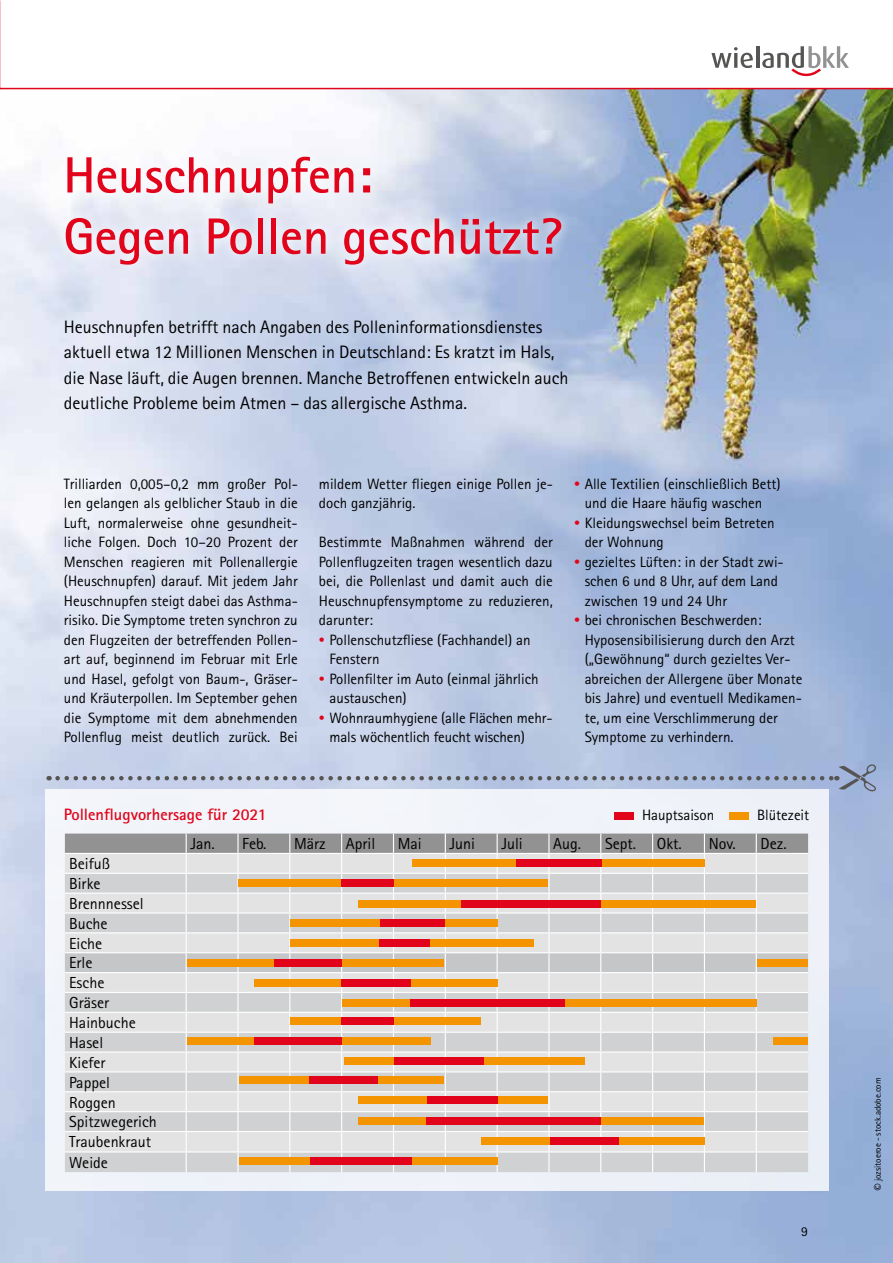
<style>
.page{position:relative;width:893px;height:1263px;background:#fff}
.page>*{position:absolute;margin:0;border:0;box-sizing:border-box;transform-origin:0 0}
.t1{font:700 51px/61.2px "Rotis Sans Serif Std";color:#e1041a}
.t2{font:18px/25.5px "Rotis Sans Serif Std";color:#000}
.t3{font:700 16.5px "Rotis Sans Serif Std";color:#e1041a}
.t4{font:16.05px/20px "Rotis Sans Serif Std";color:#000}
.t5{font:15px/19.5px "Rotis Sans Serif Std";color:#000}
.t6{font:13.5px "Rotis Sans Serif Std";color:#000}
.t7{font:9px "Rotis Sans Serif Std";color:#000}
.s1{font-size:12px;color:#e1041a}
.s2{font-family:"CDU Kievit Tab";font-style:italic}
</style>
<div class="page">
<img style="left:0;top:89px;width:893px;height:1174px">
<div style="left:45px;top:789px;width:783px;height:402px;background:#f0f3f9"></div>
<svg style="left:65px;top:833px;width:743px;height:339px"></svg>
<div style="left:412px;top:859px;width:292px;height:8px;background:#f39400"></div>
<div style="left:516px;top:859px;width:86px;height:8px;background:#e1041a"></div>
<div style="left:238px;top:878px;width:310px;height:8px;background:#f39400"></div>
<div style="left:341px;top:878px;width:53px;height:8px;background:#e1041a"></div>
<div style="left:358px;top:900px;width:398px;height:8px;background:#f39400"></div>
<div style="left:461px;top:900px;width:140px;height:8px;background:#e1041a"></div>
<div style="left:290px;top:919px;width:208px;height:8px;background:#f39400"></div>
<div style="left:379px;top:919px;width:65px;height:8px;background:#e1041a"></div>
<div style="left:290px;top:939px;width:244px;height:8px;background:#f39400"></div>
<div style="left:379px;top:939px;width:51px;height:8px;background:#e1041a"></div>
<div style="left:187px;top:959px;width:257px;height:8px;background:#f39400"></div>
<div style="left:275px;top:959px;width:67px;height:8px;background:#e1041a"></div>
<div style="left:254px;top:979px;width:244px;height:8px;background:#f39400"></div>
<div style="left:341px;top:979px;width:70px;height:8px;background:#e1041a"></div>
<div style="left:342px;top:998px;width:414px;height:8px;background:#f39400"></div>
<div style="left:411px;top:998px;width:154px;height:8px;background:#e1041a"></div>
<div style="left:290px;top:1017px;width:190px;height:8px;background:#f39400"></div>
<div style="left:341px;top:1017px;width:53px;height:8px;background:#e1041a"></div>
<div style="left:187px;top:1037px;width:243px;height:8px;background:#f39400"></div>
<div style="left:255px;top:1037px;width:87px;height:8px;background:#e1041a"></div>
<div style="left:344px;top:1056px;width:240px;height:8px;background:#f39400"></div>
<div style="left:394px;top:1056px;width:90px;height:8px;background:#e1041a"></div>
<div style="left:239px;top:1076px;width:205px;height:8px;background:#f39400"></div>
<div style="left:309px;top:1076px;width:69px;height:8px;background:#e1041a"></div>
<div style="left:358px;top:1096px;width:190px;height:8px;background:#f39400"></div>
<div style="left:427px;top:1096px;width:71px;height:8px;background:#e1041a"></div>
<div style="left:358px;top:1117px;width:346px;height:8px;background:#f39400"></div>
<div style="left:427px;top:1117px;width:174px;height:8px;background:#e1041a"></div>
<div style="left:481px;top:1137px;width:224px;height:8px;background:#f39400"></div>
<div style="left:550px;top:1137px;width:69px;height:8px;background:#e1041a"></div>
<div style="left:239px;top:1157px;width:259px;height:8px;background:#f39400"></div>
<div style="left:310px;top:1157px;width:102px;height:8px;background:#e1041a"></div>
<div style="left:614px;top:812px;width:20px;height:8px;background:#e1041a"></div>
<div style="left:729px;top:812px;width:19px;height:8px;background:#f39400"></div>
<svg style="left:54px;top:145px;width:519px;height:131px"></svg>
<svg style="left:58px;top:764px;width:818px;height:27px"></svg>
<div style="left:774px;top:1037px;width:34px;height:8px;background:#f39400"></div>
<div style="left:758px;top:959px;width:50px;height:8px;background:#f39400"></div>
<svg style="left:711px;top:47px;width:42px;height:21px"></svg>
<hr style="left:756px;top:46px;width:3px;height:22px;background:#565554">
<svg style="left:762px;top:46px;width:87px;height:30px"></svg>
<hr style="left:0;top:88px;width:893px;height:1px;background:#e1041a">
<h1 class="t1" style="left:63px;top:144px;width:500px">Heuschnupfen:<br>Gegen Pollen geschützt?</h1>
<p class="t2" style="left:64px;top:314px;width:506px">Heuschnupfen betrifft nach Angaben des Polleninformationsdienstes aktuell etwa 12 Millionen Menschen in Deutschland: Es kratzt im Hals, die Nase läuft, die Augen brennen. Manche Betroffenen entwickeln auch deutliche Probleme beim Atmen – das allergische Asthma.</p>
<p class="t5" style="left:64px;top:474px;width:235px;text-align:justify">Trilliarden 0,005–0,2 mm großer Pol&shy;len gelangen als gelblicher Staub in die Luft, normalerweise ohne gesundheit&shy;liche Folgen. Doch 10–20 Prozent der Menschen reagieren mit Pollenallergie (Heuschnupfen) darauf. Mit jedem Jahr Heuschnupfen steigt dabei das Asthma&shy;risiko. Die Symptome treten synchron zu den Flugzeiten der betreffenden Pollen&shy;art auf, beginnend im Februar mit Erle und Hasel, gefolgt von Baum-, Gräser&shy;und Kräuterpollen. Im September gehen die Symptome mit dem abnehmenden Pollenflug meist deutlich zurück. Bei</p>
<p class="t5" style="left:319px;top:474px;width:235px">mildem Wetter fliegen einige Pollen je&shy;doch ganzjährig.</p>
<p class="t5" style="left:319px;top:532px;width:235px;text-align:justify">Bestimmte Maßnahmen während der Pollenflugzeiten tragen wesentlich dazu bei, die Pollenlast und damit auch die Heuschnupfensymptome zu reduzieren, darunter:</p>
<p class="t5" style="left:330px;top:630px;width:203px;text-indent:-11px"><span class="s1">•</span> Pollenschutzfliese (Fachhandel) an<br>Fenstern</p>
<p class="t5" style="left:330px;top:669px;width:211px;text-indent:-11px"><span class="s1">•</span> Pollenfilter im Auto (einmal jährlich austauschen)</p>
<p class="t5" style="left:330px;top:708px;width:224px;text-indent:-11px"><span class="s1">•</span> Wohnraumhygiene (alle Flächen mehr&shy;mals wöchentlich feucht wischen)</p>
<p class="t5" style="left:574px;top:474px;width:208px;text-align:center"><span class="s1">•</span> Alle Textilien (einschließlich Bett) und die Haare häufig waschen</p>
<p class="t5" style="left:585px;top:513px;width:191px;text-indent:-11px"><span class="s1">•</span> Kleidungswechsel beim Betreten der Wohnung</p>
<p class="t5" style="left:585px;top:552px;width:201px;text-indent:-11px"><span class="s1">•</span> gezieltes Lüften: in der Stadt zwi&shy;schen 6 und 8 Uhr, auf dem Land zwischen 19 und 24 Uhr</p>
<p class="t5" style="left:585px;top:610px;width:219px;text-indent:-11px"><span class="s1">•</span> bei chronischen Beschwerden:<br>Hyposensibilisierung durch den Arzt („Gewöhnung“ durch gezieltes Ver&shy;abreichen der Allergene über Monate bis Jahre) und eventuell Medikamen&shy;te, um eine Verschlimmerung der Symptome zu verhindern.</p>
<p class="t3" style="left:64px;top:804px;width:204px">Pollenflugvorhersage für 2021</p>
<p class="t5" style="left:642px;top:805px;width:74px">Hauptsaison</p>
<p class="t5" style="left:757px;top:805px;width:54px">Blütezeit</p>
<p class="t4" style="left:69px;top:853px;width:89px">Beifuß<br>Birke<br>Brennnessel<br>Buche<br>Eiche<br>Erle<br>Esche<br>Gräser<br>Hainbuche<br>Hasel<br>Kiefer<br>Pappel<br>Roggen<br>Spitzwegerich<br>Traubenkraut<br>Weide</p>
<p class="t4" style="left:190px;top:834px;width:26px">Jan.</p>
<p class="t4" style="left:242px;top:834px;width:26px">Feb.</p>
<p class="t4" style="left:294px;top:834px;width:33px">März</p>
<p class="t4" style="left:346px;top:834px;width:31px">April</p>
<p class="t4" style="left:398px;top:834px;width:25px">Mai</p>
<p class="t4" style="left:450px;top:834px;width:27px">Juni</p>
<p class="t4" style="left:501px;top:834px;width:23px">Juli</p>
<p class="t4" style="left:553px;top:834px;width:29px">Aug.</p>
<p class="t4" style="left:605px;top:834px;width:33px">Sept.</p>
<p class="t4" style="left:657px;top:834px;width:26px">Okt.</p>
<p class="t4" style="left:709px;top:834px;width:28px">Nov.</p>
<p class="t4" style="left:761px;top:834px;width:28px">Dez.</p>
<p class="t6" style="left:801px;top:1224px;width:8px">9</p>
<p class="t7" style="left:873px;top:1191px;width:115px;rotate:-90deg"><span class="s2">©</span> jozsitoeroe - stock.adobe.com</p>
</div>
